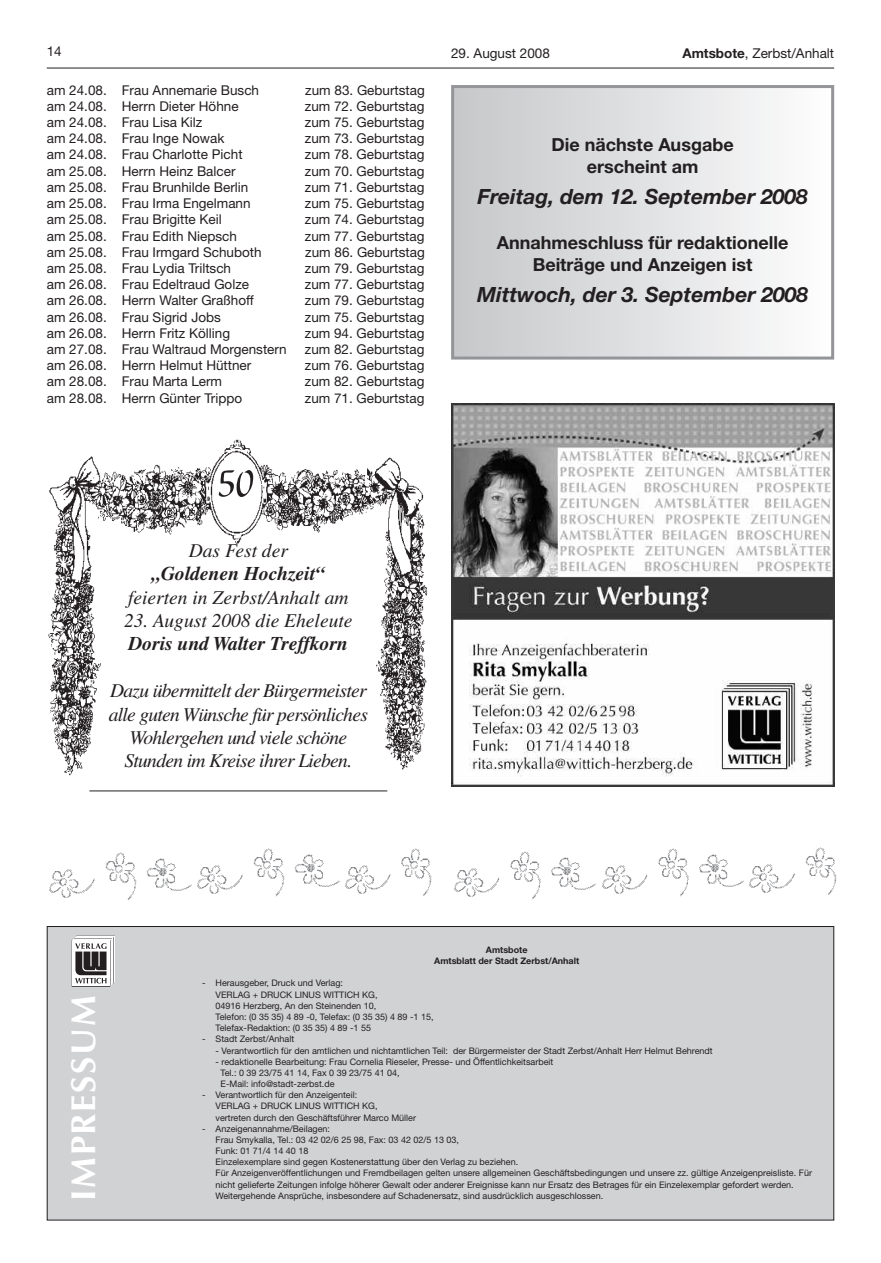
<style>
.page{position:relative;width:881px;height:1263px;background:#fff}
.page>*{position:absolute;margin:0;border:0;box-sizing:border-box;transform-origin:0 0}
.t1{font:51px "Balzano";color:#231f20}
.t2{font:700 34.5px "Optima";letter-spacing:.05em;color:#fff}
.t3{font:italic 700 21px "Helvetica Neue LT";color:#231f20}
.t4{font:italic 19.5px/23.4px "Times LT";letter-spacing:-.035em;color:#231f20;text-align:center}
.t5{font:italic 19.5px "Times LT";color:#231f20}
.t6{font:italic 700 19.5px "Times LT";color:#231f20}
.t7{font:700 18px/21.6px "Helvetica Neue LT";color:#231f20;text-align:center}
.t8{font:13.5px "Helvetica Neue LT";color:#231f20}
.t9{font:9px/11.1px "Helvetica Neue LT";color:#231f20}
.t10{font:700 9px/11.1px "Helvetica Neue LT";color:#231f20;text-align:center}
.s1{font-weight:700}
</style>
<div class="page">
<hr style="left:47px;top:68px;width:786px;height:1px;background:#231f20">
<img style="left:48px;top:440px;width:379px;height:336px">
<hr style="left:89px;top:790px;width:298px;height:1px;background:#231f20">
<div style="left:454px;top:88px;width:376px;height:269px;background:linear-gradient(to right,#c6c7c9,#fdfdfd)"></div>
<div style="left:451px;top:85px;width:382px;height:275px;border:3px solid #939598"></div>
<div style="left:47px;top:926px;width:786px;height:294px;background:#d1d2d4"></div>
<svg style="left:71px;top:935px;width:44px;height:52px;background:#a7a6a6"></svg>
<img style="left:451px;top:404px;width:382px;height:382px">
<img style="left:49px;top:852px;width:143px;height:48px">
<img style="left:197px;top:848px;width:143px;height:49px">
<img style="left:345px;top:848px;width:87px;height:48px">
<img style="left:454px;top:851px;width:142px;height:49px">
<img style="left:602px;top:848px;width:142px;height:49px">
<img style="left:749px;top:847px;width:88px;height:48px">
<h3 class="t8" style="left:47px;top:47px;width:16px">14</h3>
<h3 class="t8" style="left:451px;top:48px;width:100px">29. August 2008</h3>
<h3 class="t8" style="left:682px;top:48px;width:153px"><span class="s1">Amtsbote</span>, Zerbst/Anhalt</h3>
<h3 class="t8" style="left:47px;top:85px;width:214px">am 24.08. Frau Annemarie Busch</h3>
<h3 class="t8" style="left:305px;top:85px;width:121px">zum 83. Geburtstag</h3>
<h3 class="t8" style="left:47px;top:101px;width:193px">am 24.08. Herrn Dieter Höhne</h3>
<h3 class="t8" style="left:305px;top:101px;width:121px">zum 72. Geburtstag</h3>
<h3 class="t8" style="left:47px;top:117px;width:157px">am 24.08. Frau Lisa Kilz</h3>
<h3 class="t8" style="left:305px;top:117px;width:121px">zum 75. Geburtstag</h3>
<h3 class="t8" style="left:47px;top:134px;width:179px">am 24.08. Frau Inge Nowak</h3>
<h3 class="t8" style="left:305px;top:134px;width:121px">zum 73. Geburtstag</h3>
<h3 class="t8" style="left:47px;top:150px;width:197px">am 24.08. Frau Charlotte Picht</h3>
<h3 class="t8" style="left:305px;top:150px;width:121px">zum 78. Geburtstag</h3>
<h3 class="t8" style="left:47px;top:166px;width:190px">am 25.08. Herrn Heinz Balcer</h3>
<h3 class="t8" style="left:305px;top:166px;width:121px">zum 70. Geburtstag</h3>
<h3 class="t8" style="left:47px;top:182px;width:203px">am 25.08. Frau Brunhilde Berlin</h3>
<h3 class="t8" style="left:305px;top:182px;width:121px">zum 71. Geburtstag</h3>
<h3 class="t8" style="left:47px;top:198px;width:205px">am 25.08. Frau Irma Engelmann</h3>
<h3 class="t8" style="left:305px;top:198px;width:121px">zum 75. Geburtstag</h3>
<h3 class="t8" style="left:47px;top:215px;width:176px">am 25.08. Frau Brigitte Keil</h3>
<h3 class="t8" style="left:305px;top:215px;width:121px">zum 74. Geburtstag</h3>
<h3 class="t8" style="left:47px;top:231px;width:191px">am 25.08. Frau Edith Niepsch</h3>
<h3 class="t8" style="left:305px;top:231px;width:121px">zum 77. Geburtstag</h3>
<h3 class="t8" style="left:47px;top:247px;width:216px">am 25.08. Frau Irmgard Schuboth</h3>
<h3 class="t8" style="left:305px;top:247px;width:121px">zum 86. Geburtstag</h3>
<h3 class="t8" style="left:47px;top:263px;width:186px">am 25.08. Frau Lydia Triltsch</h3>
<h3 class="t8" style="left:305px;top:263px;width:121px">zum 79. Geburtstag</h3>
<h3 class="t8" style="left:47px;top:279px;width:204px">am 26.08. Frau Edeltraud Golze</h3>
<h3 class="t8" style="left:305px;top:279px;width:121px">zum 77. Geburtstag</h3>
<h3 class="t8" style="left:47px;top:296px;width:208px">am 26.08. Herrn Walter Graßhoff</h3>
<h3 class="t8" style="left:305px;top:296px;width:121px">zum 79. Geburtstag</h3>
<h3 class="t8" style="left:47px;top:312px;width:175px">am 26.08. Frau Sigrid Jobs</h3>
<h3 class="t8" style="left:305px;top:312px;width:121px">zum 75. Geburtstag</h3>
<h3 class="t8" style="left:47px;top:328px;width:185px">am 26.08. Herrn Fritz Kölling</h3>
<h3 class="t8" style="left:305px;top:328px;width:121px">zum 94. Geburtstag</h3>
<h3 class="t8" style="left:47px;top:344px;width:241px">am 27.08. Frau Waltraud Morgenstern</h3>
<h3 class="t8" style="left:305px;top:344px;width:121px">zum 82. Geburtstag</h3>
<h3 class="t8" style="left:47px;top:360px;width:206px">am 26.08. Herrn Helmut Hüttner</h3>
<h3 class="t8" style="left:305px;top:360px;width:121px">zum 76. Geburtstag</h3>
<h3 class="t8" style="left:47px;top:377px;width:177px">am 28.08. Frau Marta Lerm</h3>
<h3 class="t8" style="left:305px;top:377px;width:121px">zum 82. Geburtstag</h3>
<h3 class="t8" style="left:47px;top:393px;width:197px">am 28.08. Herrn Günter Trippo</h3>
<h3 class="t8" style="left:305px;top:393px;width:121px">zum 71. Geburtstag</h3>
<h3 class="t7" style="left:551px;top:136px;width:183px">Die nächste Ausgabe erscheint am</h3>
<h3 class="t3" style="left:477px;top:189px;width:331px">Freitag, dem 12. September 2008</h3>
<h3 class="t7" style="left:496px;top:233px;width:293px">Annahmeschluss für redaktionelle<br>Beiträge und Anzeigen ist</h3>
<h3 class="t3" style="left:477px;top:287px;width:332px">Mittwoch, der 3. September 2008</h3>
<h1 class="t1" style="left:218px;top:464px;width:38px">50</h1>
<h3 class="t5" style="left:189px;top:539px;width:101px">Das Fest der</h3>
<h3 class="t6" style="left:151px;top:562px;width:175px">„Goldenen Hochzeit“</h3>
<h3 class="t5" style="left:128px;top:585px;width:222px">feierten in Zerbst/Anhalt am</h3>
<h3 class="t5" style="left:124px;top:609px;width:230px">23. August 2008 die Eheleute</h3>
<h3 class="t6" style="left:128px;top:632px;width:221px">Doris und Walter Treffkorn</h3>
<h3 class="t4" style="left:109px;top:679px;width:260px">Dazu übermittelt der Bürgermeister alle guten Wünsche für persönliches Wohlergehen und viele schöne Stunden im Kreise ihrer Lieben.</h3>
<h2 class="t2" style="left:69px;top:1201px;width:207px;rotate:-90deg">IMPRESSUM</h2>
<p class="t10" style="left:434px;top:945px;width:146px">Amtsbote<br>Amtsblatt der Stadt Zerbst/Anhalt</p>
<p class="t9" style="left:215px;top:978px;width:219px;text-indent:-13px">- Herausgeber, Druck und Verlag:<br>VERLAG + DRUCK LINUS WITTICH KG,<br>04916 Herzberg, An den Steinenden 10,<br>Telefon: (0 35 35) 4 89 -0, Telefax: (0 35 35) 4 89 -1 15, Telefax-Redaktion: (0 35 35) 4 89 -1 55</p>
<p class="t9" style="left:202px;top:1034px;width:93px">- Stadt Zerbst/Anhalt</p>
<p class="t9" style="left:215px;top:1046px;width:498px">- Verantwortlich für den amtlichen und nichtamtlichen Teil: der Bürgermeister der Stadt Zerbst/Anhalt Herr Helmut Behrendt</p>
<p class="t9" style="left:220px;top:1057px;width:334px;text-indent:-5px">- redaktionelle Bearbeitung: Frau Cornelia Rieseler, Presse- und Öffentlichkeitsarbeit<br>Tel.: 0 39 23/75 41 14, Fax 0 39 23/75 41 04,<br>E-Mail: info@stadt-zerbst.de</p>
<p class="t9" style="left:215px;top:1090px;width:202px;text-indent:-13px">- Verantwortlich für den Anzeigenteil:<br>VERLAG + DRUCK LINUS WITTICH KG,<br>vertreten durch den Geschäftsführer Marco Müller</p>
<p class="t9" style="left:215px;top:1124px;width:597px;text-indent:-13px">- Anzeigenannahme/Beilagen:<br>Frau Smykalla, Tel.: 03 42 02/6 25 98, Fax: 03 42 02/5 13 03,<br>Funk: 01 71/4 14 40 18<br>Einzelexemplare sind gegen Kostenerstattung über den Verlag zu beziehen.<br>Für Anzeigenveröffentlichungen und Fremdbeilagen gelten unsere allgemeinen Geschäftsbedingungen und unsere zz. gültige Anzeigenpreisliste. Für nicht gelieferte Zeitungen infolge höherer Gewalt oder anderer Ereignisse kann nur Ersatz des Betrages für ein Einzelexemplar gefordert werden.</p>
<p class="t9" style="left:215px;top:1191px;width:389px">Weitergehende Ansprüche, insbesondere auf Schadenersatz, sind ausdrücklich ausgeschlossen.</p>
</div>
